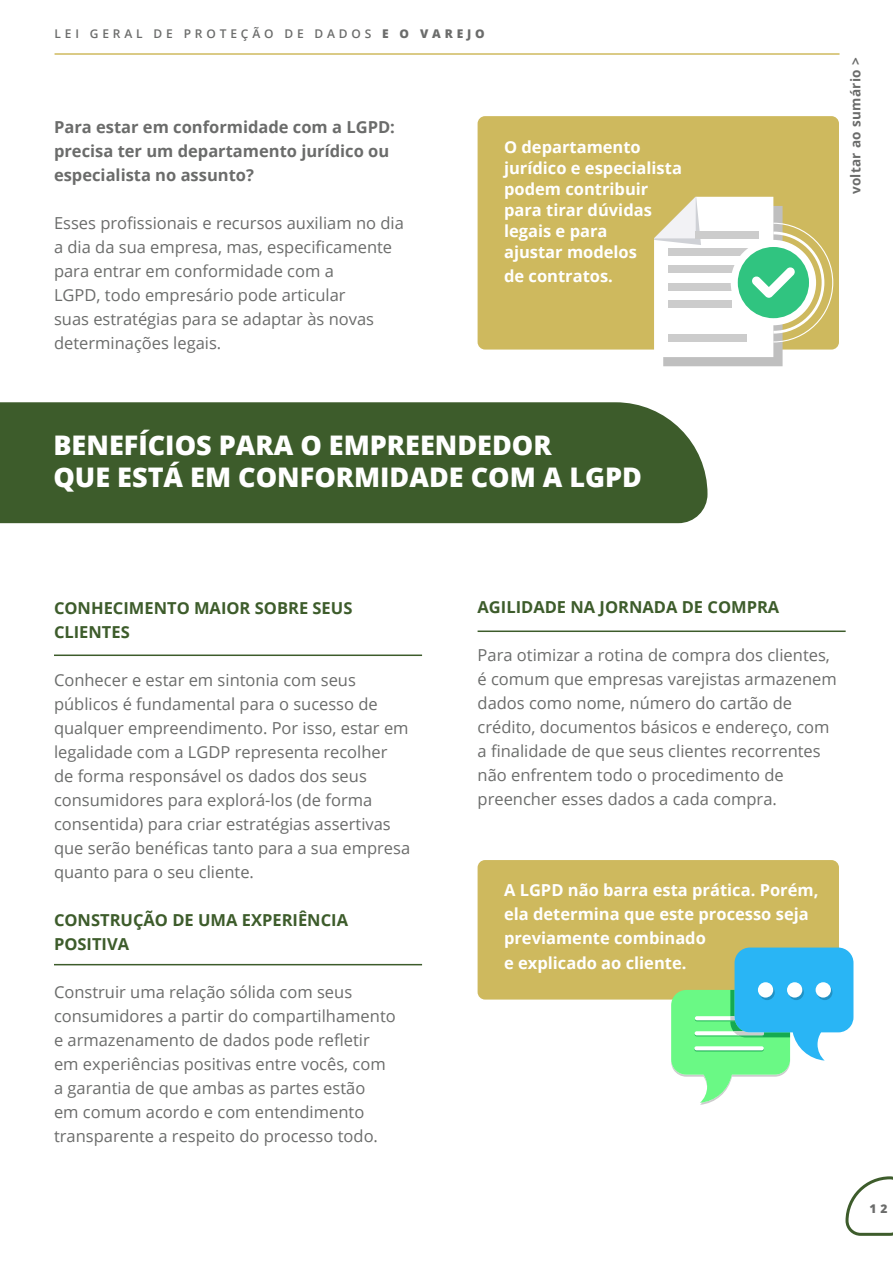
<style>
.page{position:relative;width:893px;height:1263px;background:#fff}
.page>*{position:absolute;margin:0;border:0;box-sizing:border-box;transform-origin:0 0}
.t1{font:800 27px/32.4px "Open Sans";color:#fff}
.t2{font:16.5px/24px "Open Sans";color:#6b6c6b}
.t3{font:700 16.5px/21px "Open Sans";color:#fff}
.t4{font:700 16.5px/24px "Open Sans";color:#3d5c2b}
.t5{font:700 16.5px/24px "Open Sans";color:#6b6c6b}
.t6{font:700 13.5px "Open Sans";letter-spacing:.025em;color:#6b6c6b}
.t7{font:600 12px "Open Sans";letter-spacing:.32em;color:#6b6c6b}
.t8{font:800 12px "Open Sans";color:#6b6c6b}
.s1{font-weight:800}
</style>
<div class="page">
<hr style="left:55px;top:53px;width:784px;height:2px;background:#cfba5e">
<svg style="left:845px;top:1176px;width:48px;height:60px"></svg>
<div style="left:478px;top:116px;width:361px;height:234px;background:#ceb95e;border-radius:8px"></div>
<div style="left:0;top:402px;width:707px;height:121px;background:#3d5c2b"></div>
<hr style="left:54px;top:654px;width:368px;height:2px;background:#3d5c2b">
<hr style="left:54px;top:964px;width:368px;height:1px;background:#3d5c2b">
<hr style="left:478px;top:630px;width:368px;height:2px;background:#3d5c2b">
<div style="left:478px;top:860px;width:361px;height:139px;background:#ceb95e;border-radius:8px"></div>
<svg style="left:671px;top:947px;width:182px;height:158px"></svg>
<svg style="left:759px;top:985px;width:16px;height:15px"></svg>
<svg style="left:788px;top:985px;width:16px;height:15px"></svg>
<svg style="left:817px;top:985px;width:15px;height:15px"></svg>
<div style="left:758px;top:982px;width:15px;height:15px;background:#fff;border-radius:50%"></div>
<div style="left:787px;top:982px;width:15px;height:15px;background:#fff;border-radius:50%"></div>
<div style="left:816px;top:982px;width:15px;height:15px;background:#fff;border-radius:50%"></div>
<svg style="left:654px;top:197px;width:179px;height:169px"></svg>
<p class="t7" style="left:55px;top:25px;width:432px">LEI GERAL DE PROTEÇÃO DE DADOS <span class="s1">E O VAREJO</span></p>
<p class="t5" style="left:54px;top:114px;width:342px">Para estar em conformidade com a LGPD: precisa ter um departamento jurídico ou especialista no assunto?</p>
<p class="t2" style="left:54px;top:210px;width:351px">Esses profissionais e recursos auxiliam no dia a dia da sua empresa, mas, especificamente para entrar em conformidade com a<br>LGPD, todo empresário pode articular<br>suas estratégias para se adaptar às novas determinações legais.</p>
<p class="t3" style="left:504px;top:136px;width:179px">O departamento jurídico e especialista podem contribuir para tirar dúvidas legais e para<br>ajustar modelos</p>
<p class="t3" style="left:504px;top:265px;width:110px">de contratos.</p>
<h1 class="t1" style="left:53px;top:428px;width:590px">BENEFÍCIOS PARA O EMPREENDEDOR<br>QUE ESTÁ EM CONFORMIDADE COM A LGPD</h1>
<p class="t6" style="left:846px;top:194px;width:138px;rotate:-90deg">voltar ao sumário &gt;</p>
<p class="t4" style="left:54px;top:596px;width:300px">CONHECIMENTO MAIOR SOBRE SEUS<br>CLIENTES</p>
<p class="t2" style="left:54px;top:668px;width:358px">Conhecer e estar em sintonia com seus públicos é fundamental para o sucesso de qualquer empreendimento. Por isso, estar em legalidade com a LGDP representa recolher de forma responsável os dados dos seus consumidores para explorá-los (de forma consentida) para criar estratégias assertivas que serão benéficas tanto para a sua empresa quanto para o seu cliente.</p>
<p class="t4" style="left:54px;top:908px;width:296px">CONSTRUÇÃO DE UMA EXPERIÊNCIA<br>POSITIVA</p>
<p class="t2" style="left:54px;top:980px;width:343px">Construir uma relação sólida com seus consumidores a partir do compartilhamento e armazenamento de dados pode refletir em experiências positivas entre vocês, com a garantia de que ambas as partes estão<br>em comum acordo e com entendimento transparente a respeito do processo todo.</p>
<p class="t4" style="left:478px;top:594px;width:303px">AGILIDADE NA JORNADA DE COMPRA</p>
<p class="t2" style="left:478px;top:642px;width:361px">Para otimizar a rotina de compra dos clientes, é comum que empresas varejistas armazenem dados como nome, número do cartão de crédito, documentos básicos e endereço, com a finalidade de que seus clientes recorrentes não enfrentem todo o procedimento de preencher esses dados a cada compra.</p>
<p class="t3" style="left:504px;top:878px;width:316px;line-height:24px">A LGPD não barra esta prática. Porém, ela determina que este processo seja previamente combinado<br>e explicado ao cliente.</p>
<p class="t8" style="left:869px;top:1199px;width:19px">1 2</p>
</div>
